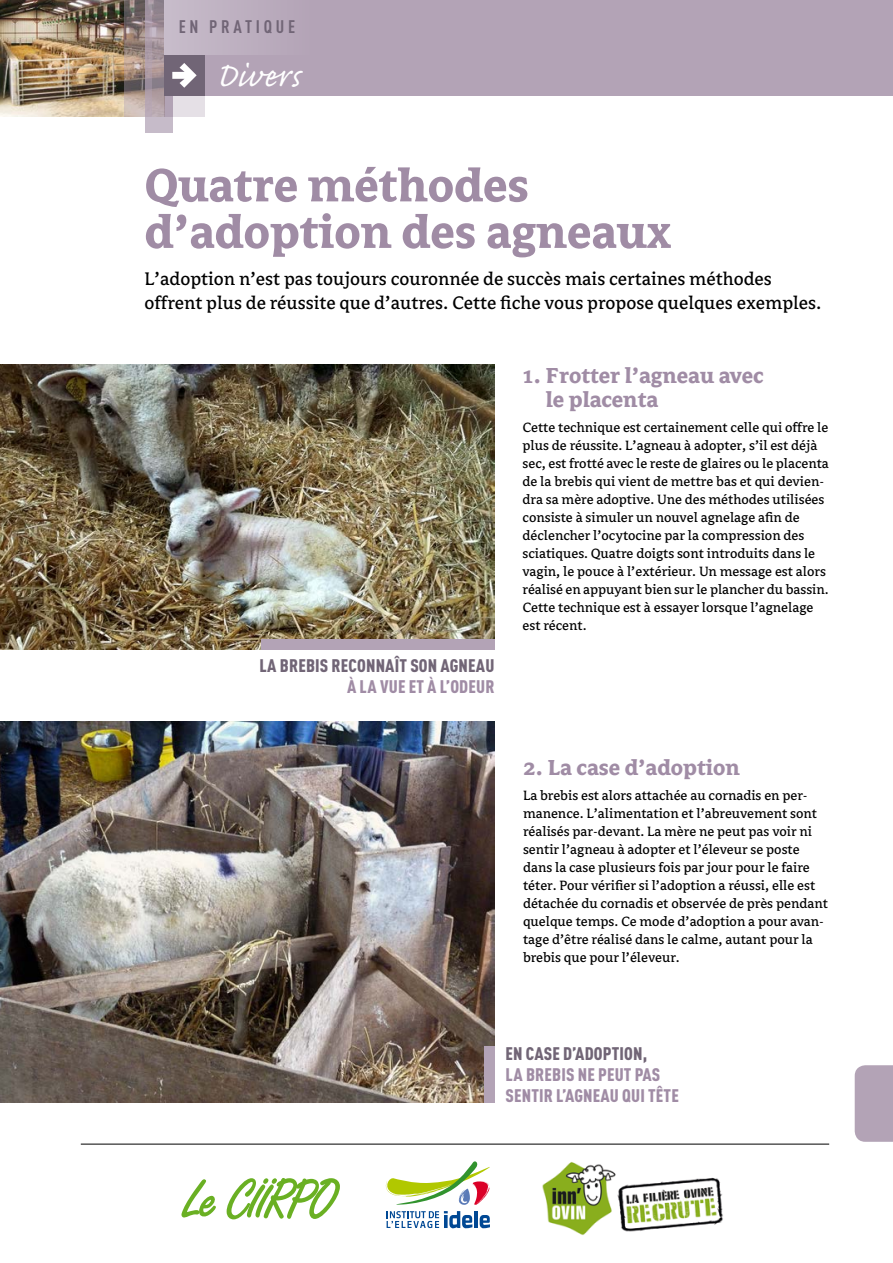
<style>
.page{position:relative;width:893px;height:1263px;background:#fff}
.page>*{position:absolute;margin:0;border:0;box-sizing:border-box;transform-origin:0 0}
.t1{font:700 51.45px/46.5px "Avance";color:#a08ca5}
.t2{font:43.5px "Caflisch Script Pro";letter-spacing:.01em;color:#fff}
.t3{font:700 24px/24px "Avance";color:#a08ca5}
.t4{font:20.25px/24px "Avance";color:#000}
.t5{font:900 condensed 18px/21px "DIN Pro";letter-spacing:.01em;color:#a08ca5}
.t6{font:900 condensed 18px "DIN Pro";letter-spacing:.01em;color:#716576}
.t7{font:700 condensed 18px "DIN Pro";letter-spacing:.21em;color:#716576}
.t8{font:15px/18px "Avance";color:#000}
</style>
<div class="page">
<hr style="left:81px;top:1144px;width:748px;height:1px;background:#000">
<svg style="left:387px;top:1211px;width:85px;height:17px"></svg>
<hr style="left:474px;top:1211px;width:4px;height:17px;background:#004894">
<svg style="left:480px;top:1215px;width:10px;height:13px"></svg>
<svg style="left:385px;top:1161px;width:105px;height:44px"></svg>
<svg style="left:227px;top:1178px;width:113px;height:41px"></svg>
<svg style="left:181px;top:1179px;width:35px;height:39px"></svg>
<img style="left:542px;top:1162px;width:181px;height:73px">
<div style="left:855px;top:1065px;width:38px;height:77px;background:#b3a3b6"></div>
<div style="left:159px;top:0;width:734px;height:96px;background:#b3a3b6"></div>
<img style="left:0;top:0;width:124px;height:117px">
<svg style="left:145px;top:0;width:28px;height:132px;background:#ac9da6"></svg>
<svg style="left:124px;top:0;width:28px;height:117px;background:#9c8b88"></svg>
<svg style="left:164px;top:96px;width:41px;height:21px"></svg>
<div style="left:164px;top:55px;width:41px;height:41px;background:#716576"></div>
<svg style="left:172px;top:63px;width:25px;height:25px"></svg>
<div style="left:164px;top:0;width:151px;height:55px;background:#bdb0c0"></div>
<img style="left:0;top:365px;width:494px;height:285px">
<img style="left:0;top:722px;width:494px;height:380px">
<div style="left:484px;top:1046px;width:10px;height:56px;background:#b3a3b6"></div>
<div style="left:261px;top:639px;width:233px;height:11px;background:#b3a3b6"></div>
<p class="t7" style="left:179px;top:16px;width:118px">EN PRATIQUE</p>
<h2 class="t2" style="left:216px;top:53px;width:85px">Divers</h2>
<h1 class="t1" style="left:145px;top:162px;width:528px">Quatre méthodes d’adoption des agneaux</h1>
<h3 class="t4" style="left:145px;top:267px;width:678px">L’adoption n’est pas toujours couronnée de succès mais certaines méthodes offrent plus de réussite que d’autres. Cette fiche vous propose quelques exemples.</h3>
<p class="t6" style="left:259px;top:655px;width:236px">LA BREBIS RECONNAÎT SON AGNEAU</p>
<p class="t5" style="left:347px;top:676px;width:149px">À LA VUE ET À L’ODEUR</p>
<h3 class="t3" style="left:546px;top:364px;width:219px;text-indent:-23px">1. Frotter l’agneau avec le placenta</h3>
<p class="t8" style="left:523px;top:418px;width:308px">Cette technique est certainement celle qui offre le plus de réussite. L’agneau à adopter, s’il est déjà sec, est frotté avec le reste de glaires ou le placenta de la brebis qui vient de mettre bas et qui devien&shy;dra sa mère adoptive. Une des méthodes utilisées consiste à simuler un nouvel agnelage afin de déclencher l’ocytocine par la compression des sciatiques. Quatre doigts sont introduits dans le vagin, le pouce à l’extérieur. Un message est alors réalisé en appuyant bien sur le plancher du bassin.<br>Cette technique est à essayer lorsque l’agnelage est récent.</p>
<h3 class="t3" style="left:523px;top:756px;width:218px">2. La case d’adoption</h3>
<p class="t8" style="left:523px;top:786px;width:306px">La brebis est alors attachée au cornadis en per&shy;manence. L’alimentation et l’abreuvement sont réalisés par-devant. La mère ne peut pas voir ni sentir l’agneau à adopter et l’éleveur se poste dans la case plusieurs fois par jour pour le faire téter. Pour vérifier si l’adoption a réussi, elle est détachée du cornadis et observée de près pendant quelque temps. Ce mode d’adoption a pour avan&shy;tage d’être réalisé dans le calme, autant pour la brebis que pour l’éleveur.</p>
<p class="t6" style="left:506px;top:1043px;width:143px">EN CASE D’ADOPTION,</p>
<p class="t5" style="left:506px;top:1064px;width:175px">LA BREBIS NE PEUT PAS<br>SENTIR L’AGNEAU QUI TÊTE</p>
</div>
